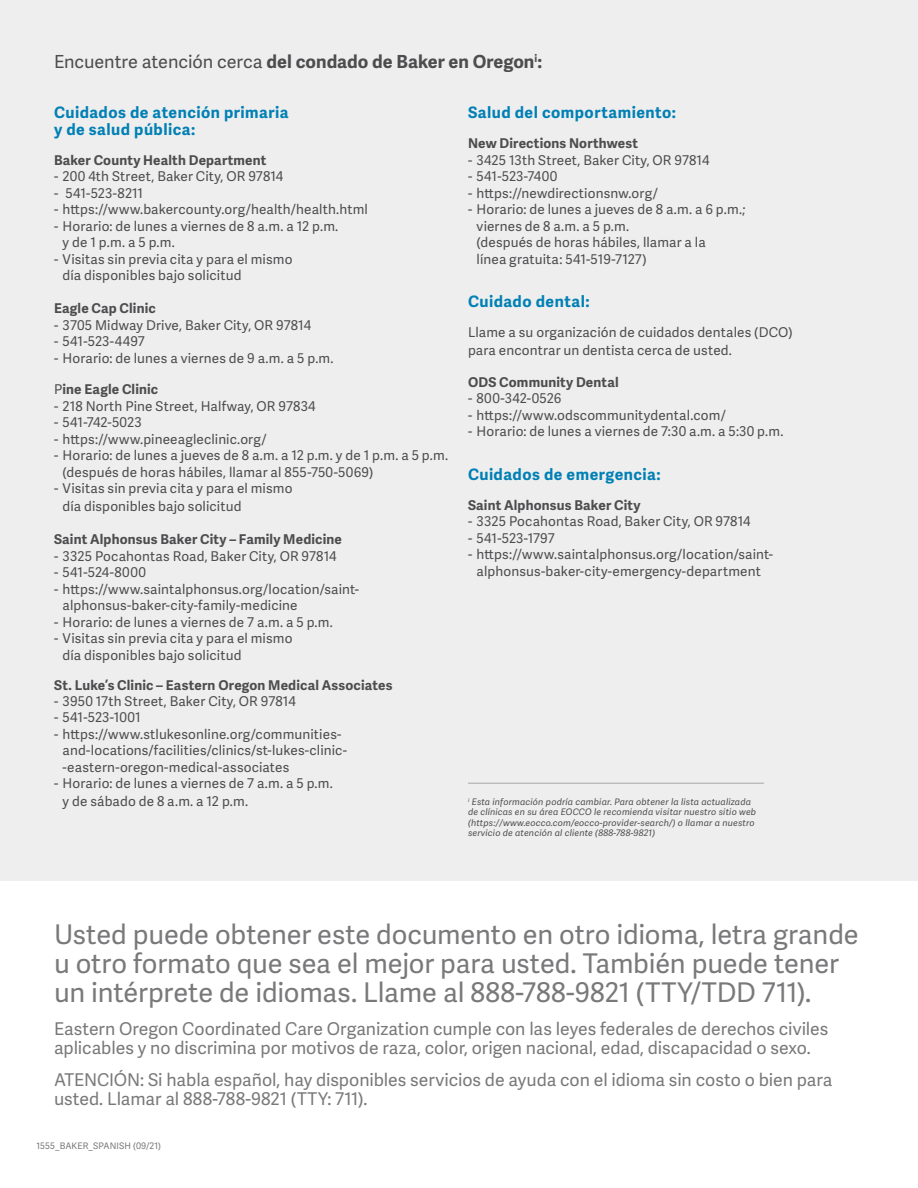
<style>
.page{position:relative;width:918px;height:1188px;background:#fff}
.page>*{position:absolute;margin:0;border:0;box-sizing:border-box;transform-origin:0 0}
.t1{font:27.15px/29.4px "Adelle Sans";letter-spacing:-.005em;color:#79797b}
.t2{font:700 18px "Adelle Sans";color:#4d4d4f}
.t3{font:17.55px/19px "Adelle Sans";letter-spacing:-.005em;color:#79797b}
.t4{font:700 15.75px/16.5px "Adelle Sans";letter-spacing:.03em;color:#0080b5}
.t5{font:13.5px/16.5px "Adelle Sans";letter-spacing:.01em;color:#4d4d4f}
.t6{font:700 13.5px "Adelle Sans";letter-spacing:.01em;color:#4d4d4f}
.t7{font:italic 9px/10.5px "Adelle Sans";letter-spacing:.02em;color:#4d4d4f}
.t8{font:9px "Adelle Sans";letter-spacing:.01em;color:#79797b}
.s1{font-weight:400}
</style>
<div class="page">
<div style="left:0;top:0;width:918px;height:880px;background:#efeeee"></div>
<hr style="left:468px;top:783px;width:296px;height:1px;background:#a6a6a7">
<h2 class="t2" style="left:54px;top:50px;width:490px"><span class="s1">Encuentre atención cerca</span> del condado de Baker en Oregon<sup>i</sup>:</h2>
<p class="t4" style="left:54px;top:105px;width:236px">Cuidados de atención primaria y de salud pública:</p>
<p class="t6" style="left:54px;top:152px;width:214px">Baker County Health Department</p>
<p class="t5" style="left:54px;top:169px;width:231px">- 200 4th Street, Baker City, OR 97814</p>
<p class="t5" style="left:54px;top:185px;width:91px">- 541-523-8211</p>
<p class="t5" style="left:54px;top:202px;width:315px">- https://www.bakercounty.org/health/health.html</p>
<p class="t5" style="left:63px;top:218px;width:277px;text-indent:-9px">- Horario: de lunes a viernes de 8 a.m. a 12 p.m. y de 1 p.m. a 5 p.m.</p>
<p class="t5" style="left:63px;top:251px;width:231px;text-indent:-9px">- Visitas sin previa cita y para el mismo día disponibles bajo solicitud</p>
<p class="t6" style="left:54px;top:300px;width:103px">Eagle Cap Clinic</p>
<p class="t5" style="left:54px;top:317px;width:259px">- 3705 Midway Drive, Baker City, OR 97814</p>
<p class="t5" style="left:54px;top:333px;width:92px">- 541-523-4497</p>
<p class="t5" style="left:54px;top:350px;width:281px">- Horario: de lunes a viernes de 9 a.m. a 5 p.m.</p>
<p class="t6" style="left:54px;top:381px;width:106px"><span class="s1">P</span>ine Eagle Clinic</p>
<p class="t5" style="left:54px;top:398px;width:263px">- 218 North Pine Street, Halfway, OR 97834</p>
<p class="t5" style="left:54px;top:414px;width:89px">- 541-742-5023</p>
<p class="t5" style="left:54px;top:431px;width:214px">- https://www.pineeagleclinic.org/</p>
<p class="t5" style="left:63px;top:447px;width:387px;text-indent:-9px">- Horario: de lunes a jueves de 8 a.m. a 12 p.m. y de 1 p.m. a 5 p.m. (después de horas hábiles, llamar al 855-750-5069)</p>
<p class="t5" style="left:63px;top:480px;width:231px;line-height:18px;text-indent:-9px">- Visitas sin previa cita y para el mismo día disponibles bajo solicitud</p>
<p class="t6" style="left:54px;top:531px;width:289px">Saint Alphonsus Baker City – Family Medicine</p>
<p class="t5" style="left:54px;top:548px;width:284px">- 3325 Pocahontas Road, Baker City, OR 97814</p>
<p class="t5" style="left:54px;top:564px;width:93px">- 541-524-8000</p>
<p class="t5" style="left:63px;top:581px;width:298px;text-indent:-9px">- https://www.saintalphonsus.org/location/saint&shy;alphonsus-baker-city-family-medicine</p>
<p class="t5" style="left:54px;top:614px;width:280px">- Horario: de lunes a viernes de 7 a.m. a 5 p.m.</p>
<p class="t5" style="left:63px;top:630px;width:231px;text-indent:-9px">- Visitas sin previa cita y para el mismo día disponibles bajo solicitud</p>
<p class="t6" style="left:54px;top:677px;width:340px">St. Luke’s Clinic – Eastern Oregon Medical Associates</p>
<p class="t5" style="left:54px;top:693px;width:243px">- 3950 17th Street, Baker City, OR 97814</p>
<p class="t5" style="left:54px;top:710px;width:88px">- 541-523-1001</p>
<p class="t5" style="left:63px;top:726px;width:286px;text-indent:-9px">- https://www.stlukesonline.org/communities&shy;and-locations/facilities/clinics/st-lukes-clinic--eastern-oregon-medical-associates</p>
<p class="t5" style="left:63px;top:775px;width:272px;line-height:18px;text-indent:-9px">- Horario: de lunes a viernes de 7 a.m. a 5 p.m. y de sábado de 8 a.m. a 12 p.m.</p>
<p class="t4" style="left:468px;top:105px;width:209px">Salud del comportamiento:</p>
<p class="t6" style="left:468px;top:135px;width:172px">New Directions Northwest</p>
<p class="t5" style="left:468px;top:152px;width:243px">- 3425 13th Street, Baker City, OR 97814</p>
<p class="t5" style="left:468px;top:169px;width:91px">- 541-523-7400</p>
<p class="t5" style="left:468px;top:185px;width:191px">- https://newdirectionsnw.org/</p>
<p class="t5" style="left:477px;top:202px;width:270px;text-indent:-9px">- Horario: de lunes a jueves de 8 a.m. a 6 p.m.; viernes de 8 a.m. a 5 p.m.<br>(después de horas hábiles, llamar a la<br>línea gratuita: 541-519-7127)</p>
<p class="t4" style="left:468px;top:294px;width:123px">Cuidado dental:</p>
<p class="t5" style="left:468px;top:324px;width:326px;line-height:18px">Llame a su organización de cuidados dentales (DCO) para encontrar un dentista cerca de usted.</p>
<p class="t6" style="left:468px;top:374px;width:152px">ODS Community Dental</p>
<p class="t5" style="left:468px;top:391px;width:95px">- 800-342-0526</p>
<p class="t5" style="left:468px;top:407px;width:259px">- https://www.odscommunitydental.com/</p>
<p class="t5" style="left:468px;top:423px;width:317px">- Horario: de lunes a viernes de 7:30 a.m. a 5:30 p.m.</p>
<p class="t4" style="left:468px;top:466px;width:194px">Cuidados de emergencia:</p>
<p class="t6" style="left:468px;top:497px;width:174px">Saint Alphonsus Baker City</p>
<p class="t5" style="left:468px;top:514px;width:284px">- 3325 Pocahontas Road, Baker City, OR 97814</p>
<p class="t5" style="left:468px;top:530px;width:88px">- 541-523-1797</p>
<p class="t5" style="left:468px;top:547px;width:307px;text-align:center">- https://www.saintalphonsus.org/location/saint&shy;alphonsus-baker-city-emergency-department</p>
<p class="t7" style="left:468px;top:797px;width:290px"><sup>i</sup> Esta información podría cambiar. Para obtener la lista actualizada de clínicas en su área EOCCO le recomienda visitar nuestro sitio web (https://www.eocco.com/eocco-provider-search/) o llamar a nuestro servicio de atención al cliente (888-788-9821)</p>
<h1 class="t1" style="left:54px;top:920px;width:806px">Usted puede obtener este documento en otro idioma, letra grande u otro formato que sea el mejor para usted. También puede tener un intérprete de idiomas. Llame al 888-788-9821 (TTY/TDD 711).</h1>
<p class="t3" style="left:54px;top:1020px;width:776px">Eastern Oregon Coordinated Care Organization cumple con las leyes federales de derechos civiles aplicables y no discrimina por motivos de raza, color, origen nacional, edad, discapacidad o sexo.</p>
<p class="t3" style="left:54px;top:1071px;width:780px">ATENCIÓN: Si habla español, hay disponibles servicios de ayuda con el idioma sin costo o bien para usted. Llamar al 888-788-9821 (TTY: 711).</p>
<p class="t8" style="left:36px;top:1141px;width:126px">1555_BAKER_SPANISH (09/21)</p>
</div>
